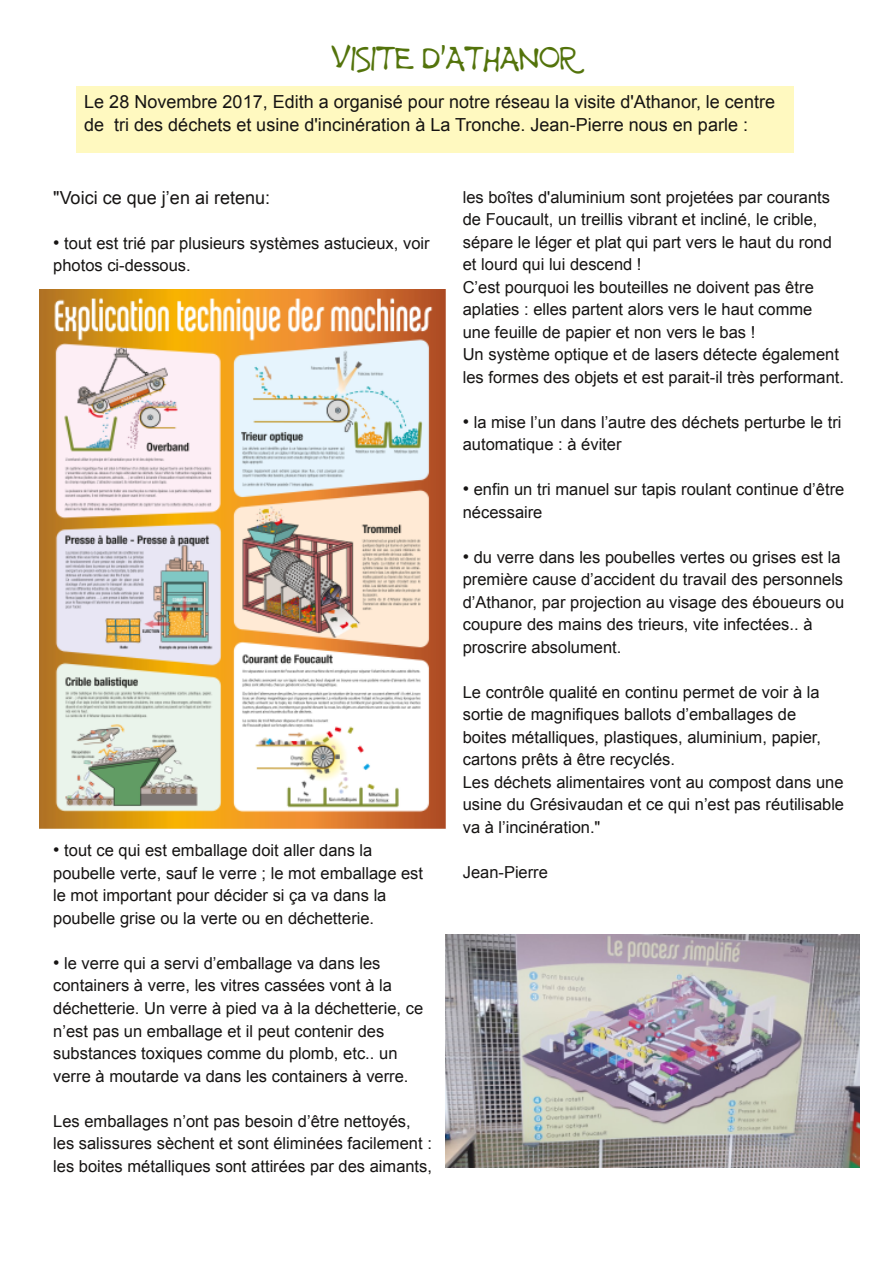
<style>
.page{position:relative;width:893px;height:1263px;background:#fff}
.page>*{position:absolute;margin:0;border:0;box-sizing:border-box;transform-origin:0 0}
.t1{font:30px "Prime Ministerof Canada";color:#53730b}
.t2{font:18px/22.5px "Arial";color:#161413}
.t3{font:16.5px/22.5px "Arial";color:#161413}
.s1{font-size:18px}
</style>
<div class="page">
<div style="left:76px;top:87px;width:718px;height:66px;background:#fff9c0"></div>
<img style="left:40px;top:290px;width:406px;height:539px">
<img style="left:445px;top:934px;width:415px;height:233px">
<h1 class="t1" style="left:331px;top:44px;width:247px">VISITE D’ATHANOR</h1>
<p class="t2" style="left:84px;top:91px;width:692px">Le 28 Novembre 2017, Edith a organisé pour notre réseau la visite d'Athanor, le centre de tri des déchets et usine d'incinération à La Tronche. Jean-Pierre nous en parle :</p>
<p class="t2" style="left:53px;top:186px;width:218px">"Voici ce que j’en ai retenu:</p>
<p class="t3" style="left:53px;top:232px;width:378px"><span class="s1">•</span> tout est trié par plusieurs systèmes astucieux, voir photos ci-dessous.</p>
<p class="t3" style="left:53px;top:839px;width:371px"><span class="s1">•</span> tout ce qui est emballage doit aller dans la poubelle verte, sauf le verre ; le mot emballage est le mot important pour décider si ça va dans la poubelle grise ou la verte ou en déchetterie.</p>
<p class="t3" style="left:53px;top:952px;width:371px"><span class="s1">•</span> le verre qui a servi d’emballage va dans les containers à verre, les vitres cassées vont à la déchetterie. Un verre à pied va à la déchetterie, ce n’est pas un emballage et il peut contenir des substances toxiques comme du plomb, etc.. un verre à moutarde va dans les containers à verre.</p>
<p class="t3" style="left:53px;top:1109px;width:380px">Les emballages n’ont pas besoin d’être nettoyés, les salissures sèchent et sont éliminées facilement : les boites métalliques sont attirées par des aimants,</p>
<p class="t3" style="left:463px;top:186px;width:383px">les boîtes d'aluminium sont projetées par courants de Foucault, un treillis vibrant et incliné, le crible, sépare le léger et plat qui part vers le haut du rond et lourd qui lui descend !<br>C’est pourquoi les bouteilles ne doivent pas être aplaties : elles partent alors vers le haut comme une feuille de papier et non vers le bas !<br>Un système optique et de lasers détecte également les formes des objets et est parait-il très performant.</p>
<p class="t3" style="left:463px;top:411px;width:380px"><span class="s1">•</span> la mise l’un dans l’autre des déchets perturbe le tri automatique : à éviter</p>
<p class="t3" style="left:463px;top:478px;width:383px"><span class="s1">•</span> enfin un tri manuel sur tapis roulant continue d’être nécessaire</p>
<p class="t3" style="left:463px;top:546px;width:383px"><span class="s1">•</span> du verre dans les poubelles vertes ou grises est la première cause d’accident du travail des personnels d’Athanor, par projection au visage des éboueurs ou coupure des mains des trieurs, vite infectées.. à proscrire absolument.</p>
<p class="t3" style="left:463px;top:681px;width:383px">Le contrôle qualité en continu permet de voir à la sortie de magnifiques ballots d’emballages de boites métalliques, plastiques, aluminium, papier, cartons prêts à être recyclés.<br>Les déchets alimentaires vont au compost dans une usine du Grésivaudan et ce qui n’est pas réutilisable va à l’incinération."</p>
<p class="t3" style="left:463px;top:861px;width:87px">Jean-Pierre</p>
</div>
